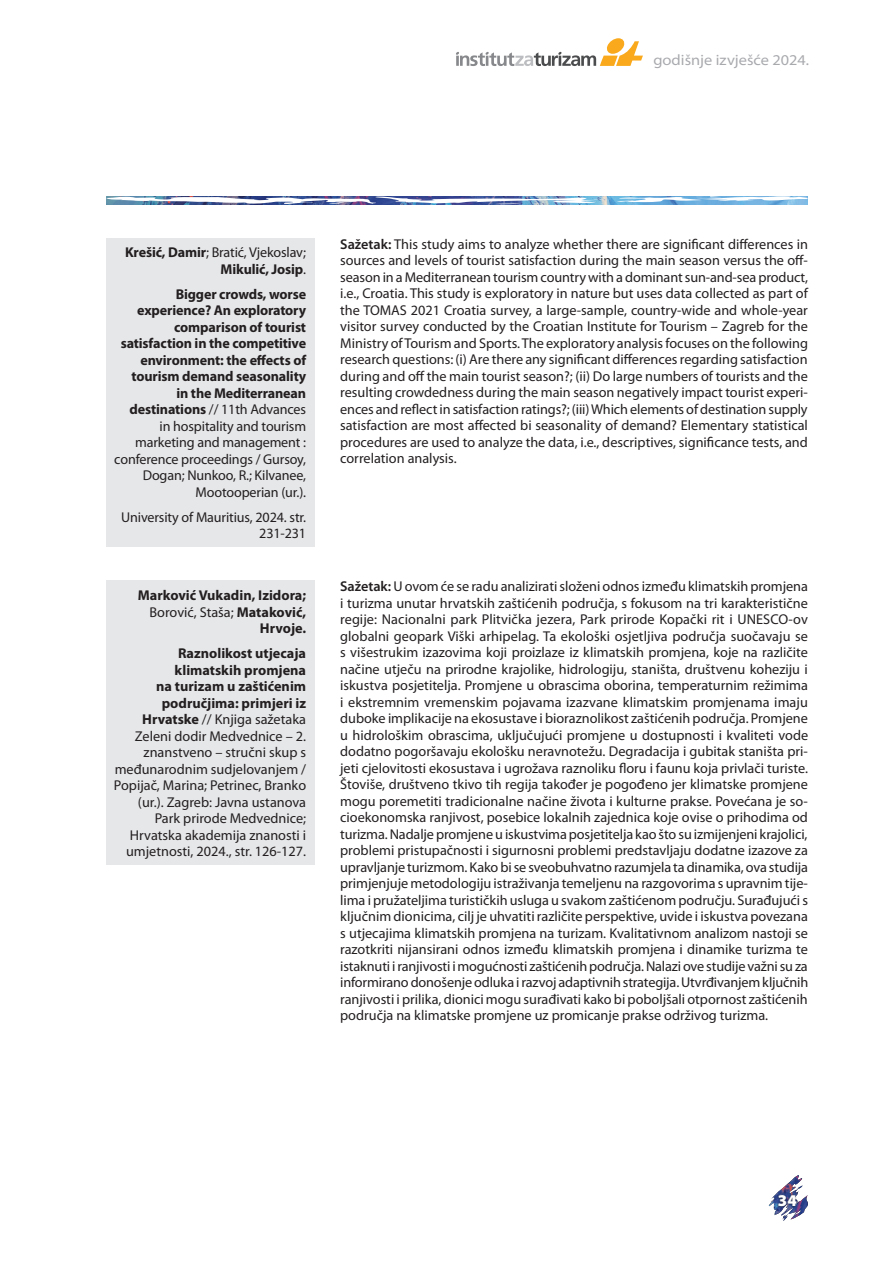
<style>
.page{position:relative;width:893px;height:1263px;background:#fff}
.page>*{position:absolute;margin:0;border:0;box-sizing:border-box;transform-origin:0 0}
.t1{font:900 16.5px "Myriad Pro";color:#fff}
.t2{font:semi-expanded 15px "Myriad Pro";color:#a8a9ad}
.TXT_body{font:14.25px/16.5px "Myriad Pro";color:#231f20;text-align:justify}
.znanstveni_rad{font:700 14.25px/16.5px "Myriad Pro";letter-spacing:-.01em;color:#231f20;text-align:right}
.znanstveni_rad-2{font:14.25px/16.5px "Myriad Pro";color:#231f20;text-align:right}
.s1{font-weight:400}
.s2{font-weight:700}
.s3{font-weight:600}
</style>
<div class="page">
<img style="left:768px;top:1175px;width:40px;height:46px">
<div style="left:776px;top:1193px;width:23px;height:15px;background:#231f20;opacity:.75"></div>
<img style="left:106px;top:196px;width:702px;height:9px">
<svg style="left:456px;top:38px;width:187px;height:28px"></svg>
<div style="left:106px;top:580px;width:209px;height:285px;background:#e6e7e9"></div>
<div style="left:106px;top:238px;width:209px;height:309px;background:#e6e7e9"></div>
<p class="t2" style="left:653px;top:52px;width:157px">godišnje izvješće 2024.</p>
<p class="znanstveni_rad" style="left:125px;top:244px;width:183px">Krešić, Damir<span class="s1">; Bratić, Vjekoslav;<br></span>Mikulić, Josip<span class="s1">.</span></p>
<p class="znanstveni_rad" style="left:114px;top:285px;width:193px">Bigger crowds, worse experience? An exploratory comparison of tourist satisfaction in the competitive environment: the effects of tourism demand seasonality<br>in the Mediterranean destinations <span class="s1">// 11th Advances<br>in hospitality and tourism marketing and management : conference proceedings / Gursoy,<br>Dogan; Nunkoo, R.; Kilvanee,<br>Mootooperian (ur.).</span></p>
<p class="znanstveni_rad-2" style="left:121px;top:509px;width:186px">University of Mauritius, 2024. str.<br>231-231</p>
<p class="znanstveni_rad" style="left:138px;top:587px;width:170px">Marković Vukadin, Izidora;<br><span class="s1">Borović, Staša;</span> Mataković,<br>Hrvoje.</p>
<p class="znanstveni_rad-2" style="left:114px;top:645px;width:194px"><span class="s2">Raznolikost utjecaja klimatskih promjena<br>na turizam u zaštićenim područjima: primjeri iz<br>Hrvatske</span> // Knjiga sažetaka<br>Zeleni dodir Medvednice – 2. znanstveno – stručni skup s međunarodnim sudjelovanjem /<br>Popijač, Marina; Petrinec, Branko (ur.). Zagreb: Javna ustanova<br>Park prirode Medvednice;<br>Hrvatska akademija znanosti i umjetnosti, 2024., str. 126-127.</p>
<p class="TXT_body" style="left:340px;top:236px;width:469px"><span class="s3">Sažetak:</span> This study aims to analyze whether there are significant differences in sources and levels of tourist satisfaction during the main season versus the off&shy;season in a Mediterranean tourism country with a dominant sun-and-sea product, i.e., Croatia. This study is exploratory in nature but uses data collected as part of the TOMAS 2021 Croatia survey, a large-sample, country-wide and whole-year visitor survey conducted by the Croatian Institute for Tourism – Zagreb for the Ministry of Tourism and Sports. The exploratory analysis focuses on the following research questions: (i) Are there any significant differences regarding satisfaction during and off the main tourist season?; (ii) Do large numbers of tourists and the resulting crowdedness during the main season negatively impact tourist experi&shy;ences and reflect in satisfaction ratings?; (iii) Which elements of destination supply satisfaction are most affected bi seasonality of demand? Elementary statistical procedures are used to analyze the data, i.e., descriptives, significance tests, and correlation analysis.</p>
<p class="TXT_body" style="left:340px;top:578px;width:470px"><span class="s3">Sažetak:</span> U ovom će se radu analizirati složeni odnos između klimatskih promjena i turizma unutar hrvatskih zaštićenih područja, s fokusom na tri karakteristične regije: Nacionalni park Plitvička jezera, Park prirode Kopački rit i UNESCO-ov globalni geopark Viški arhipelag. Ta ekološki osjetljiva područja suočavaju se s višestrukim izazovima koji proizlaze iz klimatskih promjena, koje na različite načine utječu na prirodne krajolike, hidrologiju, staništa, društvenu koheziju i iskustva posjetitelja. Promjene u obrascima oborina, temperaturnim režimima i ekstremnim vremenskim pojavama izazvane klimatskim promjenama imaju duboke implikacije na ekosustave i bioraznolikost zaštićenih područja. Promjene u hidrološkim obrascima, uključujući promjene u dostupnosti i kvaliteti vode dodatno pogoršavaju ekološku neravnotežu. Degradacija i gubitak staništa pri&shy;jeti cjelovitosti ekosustava i ugrožava raznoliku floru i faunu koja privlači turiste.<br>Štoviše, društveno tkivo tih regija također je pogođeno jer klimatske promjene mogu poremetiti tradicionalne načine života i kulturne prakse. Povećana je so&shy;cioekonomska ranjivost, posebice lokalnih zajednica koje ovise o prihodima od turizma. Nadalje promjene u iskustvima posjetitelja kao što su izmijenjeni krajolici, problemi pristupačnosti i sigurnosni problemi predstavljaju dodatne izazove za upravljanje turizmom. Kako bi se sveobuhvatno razumjela ta dinamika, ova studija primjenjuje metodologiju istraživanja temeljenu na razgovorima s upravnim tije&shy;lima i pružateljima turističkih usluga u svakom zaštićenom području. Surađujući s ključnim dionicima, cilj je uhvatiti različite perspektive, uvide i iskustva povezana s utjecajima klimatskih promjena na turizam. Kvalitativnom analizom nastoji se razotkriti nijansirani odnos između klimatskih promjena i dinamike turizma te istaknuti i ranjivosti i mogućnosti zaštićenih područja. Nalazi ove studije važni su za informirano donošenje odluka i razvoj adaptivnih strategija. Utvrđivanjem ključnih ranjivosti i prilika, dionici mogu surađivati kako bi poboljšali otpornost zaštićenih područja na klimatske promjene uz promicanje prakse održivog turizma.</p>
<p class="t1" style="left:778px;top:1191px;width:20px">34</p>
</div>
